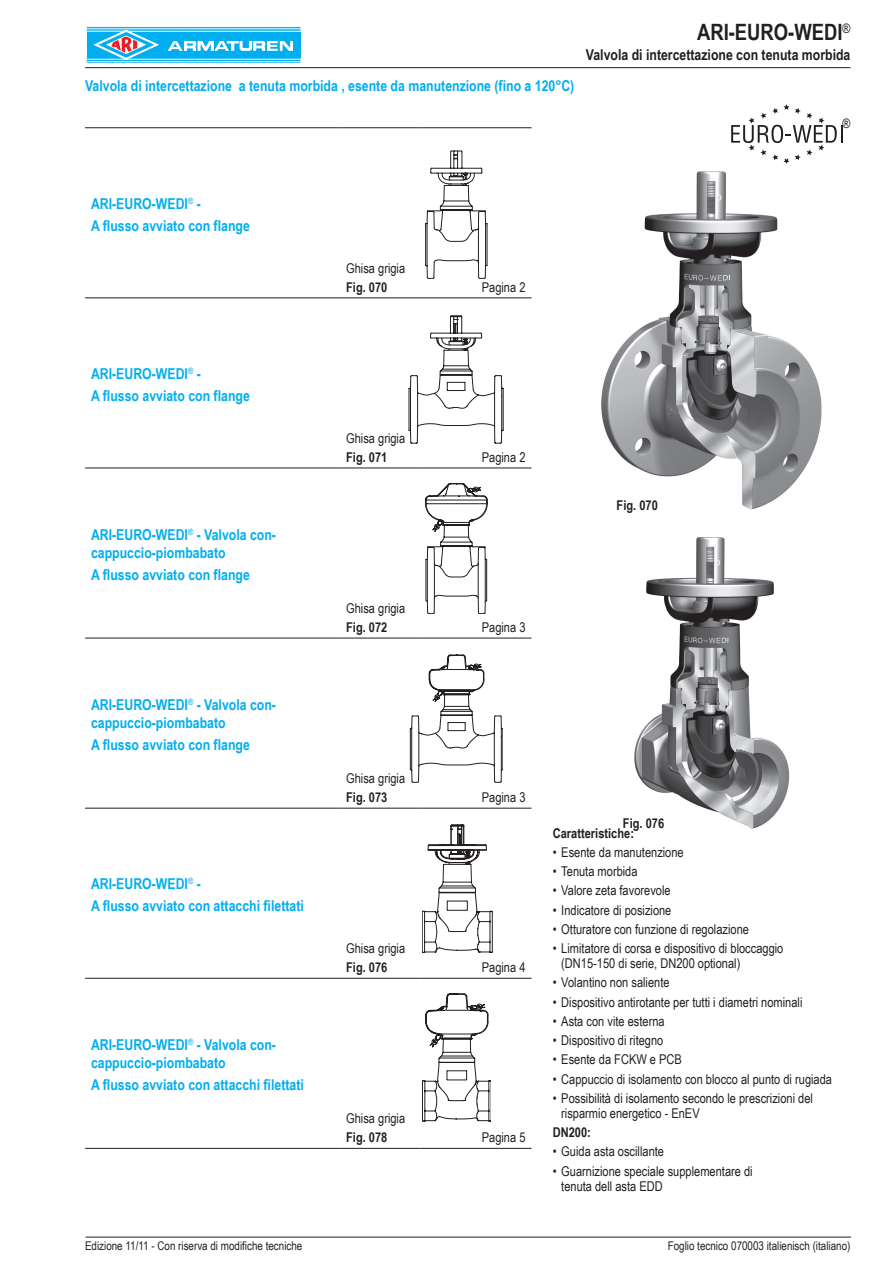
<style>
.page{position:relative;width:893px;height:1263px;background:#fff}
.page>*{position:absolute;margin:0;border:0;box-sizing:border-box;transform-origin:0 0}
.t1{font:700 22.5px "Arial Narrow";color:#231f20}
.t2{font:700 15px/22.2px "Arial Narrow";color:#00aeef}
.t3{font:700 15px "Arial Narrow";color:#231f20}
.t4{font:13.5px/15px "Arial Narrow";color:#231f20}
.t5{font:700 13.5px "Arial Narrow";color:#231f20}
.t6{font:13.05px "Arial Narrow";color:#231f20}
.t7{font:12px "Arial Narrow";color:#231f20}
</style>
<div class="page">
<svg style="left:426px;top:151px;width:62px;height:127px"></svg>
<img style="left:601px;top:171px;width:221px;height:339px">
<svg style="left:425px;top:483px;width:63px;height:131px"></svg>
<svg style="left:409px;top:316px;width:94px;height:127px"></svg>
<svg style="left:410px;top:655px;width:92px;height:127px"></svg>
<svg style="left:422px;top:825px;width:71px;height:127px"></svg>
<svg style="left:422px;top:994px;width:69px;height:127px"></svg>
<img style="left:634px;top:537px;width:156px;height:292px">
<hr style="left:85px;top:67px;width:765px;height:1px;background:#231f20">
<hr style="left:86px;top:1237px;width:765px;height:1px;background:#231f20">
<hr style="left:85px;top:127px;width:255px;height:1px;background:#231f20">
<hr style="left:340px;top:127px;width:80px;height:1px;background:#231f20">
<hr style="left:420px;top:127px;width:111px;height:1px;background:#231f20">
<hr style="left:85px;top:298px;width:255px;height:1px;background:#231f20">
<hr style="left:340px;top:298px;width:80px;height:1px;background:#231f20">
<hr style="left:420px;top:298px;width:111px;height:1px;background:#231f20">
<hr style="left:85px;top:468px;width:255px;height:1px;background:#231f20">
<hr style="left:340px;top:468px;width:80px;height:1px;background:#231f20">
<hr style="left:420px;top:468px;width:111px;height:1px;background:#231f20">
<hr style="left:85px;top:638px;width:255px;height:1px;background:#231f20">
<hr style="left:340px;top:638px;width:80px;height:1px;background:#231f20">
<hr style="left:420px;top:638px;width:111px;height:1px;background:#231f20">
<hr style="left:85px;top:808px;width:255px;height:1px;background:#231f20">
<hr style="left:340px;top:808px;width:80px;height:1px;background:#231f20">
<hr style="left:420px;top:808px;width:111px;height:1px;background:#231f20">
<hr style="left:85px;top:978px;width:255px;height:1px;background:#231f20">
<hr style="left:340px;top:978px;width:80px;height:1px;background:#231f20">
<hr style="left:420px;top:978px;width:111px;height:1px;background:#231f20">
<hr style="left:85px;top:1148px;width:255px;height:1px;background:#231f20">
<hr style="left:340px;top:1148px;width:80px;height:1px;background:#231f20">
<hr style="left:420px;top:1148px;width:111px;height:1px;background:#231f20">
<svg style="left:731px;top:104px;width:112px;height:60px"></svg>
<svg style="left:86px;top:26px;width:215px;height:37px"></svg>
<div style="left:87px;top:32px;width:213px;height:25px;background:#00aeef"></div>
<hr style="left:87px;top:27px;width:214px;height:1px;background:#00aeef">
<hr style="left:87px;top:29px;width:214px;height:1px;background:#00aeef">
<hr style="left:87px;top:31px;width:38px;height:1px;background:#00aeef">
<hr style="left:126px;top:30px;width:175px;height:1px;background:#00aeef">
<hr style="left:87px;top:62px;width:213px;height:1px;background:#00aeef">
<hr style="left:87px;top:60px;width:213px;height:1px;background:#00aeef">
<hr style="left:87px;top:59px;width:37px;height:1px;background:#00aeef">
<hr style="left:127px;top:59px;width:173px;height:1px;background:#00aeef">
<svg style="left:168px;top:41px;width:125px;height:10px"></svg>
<svg style="left:93px;top:30px;width:66px;height:30px"></svg>
<p class="t2" style="left:85px;top:73px;width:491px">Valvola di intercettazione a tenuta morbida , esente da manutenzione (fino a 120°C)</p>
<h1 class="t1" style="left:697px;top:15px;width:155px">ARI-EURO-WEDI<sup>®</sup></h1>
<p class="t3" style="left:586px;top:43px;width:266px">Valvola di intercettazione con tenuta morbida</p>
<p class="t6" style="left:843px;top:114px;width:9px">®</p>
<p class="t2" style="left:91px;top:192px;width:160px">ARI-EURO-WEDI<sup>®</sup> -<br>A flusso avviato con flange</p>
<p class="t4" style="left:346px;top:260px;width:61px">Ghisa grigia</p>
<p class="t5" style="left:346px;top:277px;width:43px">Fig. 070</p>
<p class="t4" style="left:482px;top:279px;width:45px">Pagina 2</p>
<p class="t2" style="left:91px;top:362px;width:160px">ARI-EURO-WEDI<sup>®</sup> -<br>A flusso avviato con flange</p>
<p class="t2" style="left:91px;top:525px;width:186px;line-height:18px">ARI-EURO-WEDI<sup>®</sup> - Valvola con&shy;cappuccio-piombabato</p>
<p class="t2" style="left:91px;top:563px;width:160px">A flusso avviato con flange</p>
<p class="t2" style="left:91px;top:695px;width:186px;line-height:18px">ARI-EURO-WEDI<sup>®</sup> - Valvola con&shy;cappuccio-piombabato</p>
<p class="t2" style="left:91px;top:733px;width:160px">A flusso avviato con flange</p>
<p class="t4" style="left:346px;top:430px;width:61px">Ghisa grigia</p>
<p class="t5" style="left:346px;top:447px;width:43px">Fig. 071</p>
<p class="t4" style="left:482px;top:449px;width:45px">Pagina 2</p>
<p class="t4" style="left:346px;top:600px;width:61px">Ghisa grigia</p>
<p class="t5" style="left:346px;top:617px;width:43px">Fig. 072</p>
<p class="t4" style="left:482px;top:619px;width:45px">Pagina 3</p>
<p class="t4" style="left:346px;top:770px;width:61px">Ghisa grigia</p>
<p class="t5" style="left:346px;top:787px;width:43px">Fig. 073</p>
<p class="t4" style="left:482px;top:789px;width:45px">Pagina 3</p>
<p class="t5" style="left:617px;top:495px;width:43px">Fig. 070</p>
<p class="t2" style="left:91px;top:872px;width:214px">ARI-EURO-WEDI<sup>®</sup> -<br>A flusso avviato con attacchi filettati</p>
<p class="t2" style="left:91px;top:1035px;width:186px;line-height:18px">ARI-EURO-WEDI<sup>®</sup> - Valvola con&shy;cappuccio-piombabato</p>
<p class="t2" style="left:91px;top:1073px;width:214px">A flusso avviato con attacchi filettati</p>
<p class="t7" style="left:85px;top:1237px;width:219px">Edizione 11/11 - Con riserva di modifiche tecniche</p>
<p class="t4" style="left:346px;top:940px;width:61px">Ghisa grigia</p>
<p class="t5" style="left:346px;top:957px;width:43px">Fig. 076</p>
<p class="t4" style="left:482px;top:959px;width:45px">Pagina 4</p>
<p class="t4" style="left:346px;top:1110px;width:61px">Ghisa grigia</p>
<p class="t5" style="left:346px;top:1127px;width:43px">Fig. 078</p>
<p class="t4" style="left:482px;top:1129px;width:45px">Pagina 5</p>
<p class="t5" style="left:623px;top:813px;width:43px">Fig. 076</p>
<p class="t5" style="left:553px;top:823px;width:83px">Caratteristiche:</p>
<p class="t4" style="left:553px;top:844px;width:132px">• Esente da manutenzione</p>
<p class="t4" style="left:553px;top:863px;width:86px">• Tenuta morbida</p>
<p class="t4" style="left:553px;top:883px;width:119px">• Valore zeta favorevole</p>
<p class="t4" style="left:553px;top:902px;width:120px">• Indicatore di posizione</p>
<p class="t4" style="left:553px;top:921px;width:198px">• Otturatore con funzione di regolazione</p>
<p class="t4" style="left:561px;top:940px;width:224px;text-indent:-9px">• Limitatore di corsa e dispositivo di bloccaggio (DN15-150 di serie, DN200 optional)</p>
<p class="t4" style="left:553px;top:975px;width:118px">• Volantino non saliente</p>
<p class="t4" style="left:553px;top:994px;width:251px">• Dispositivo antirotante per tutti i diametri nominali</p>
<p class="t4" style="left:553px;top:1013px;width:113px">• Asta con vite esterna</p>
<p class="t4" style="left:553px;top:1032px;width:112px">• Dispositivo di ritegno</p>
<p class="t4" style="left:553px;top:1052px;width:131px">• Esente da FCKW e PCB</p>
<p class="t4" style="left:553px;top:1071px;width:281px">• Cappuccio di isolamento con blocco al punto di rugiada</p>
<p class="t4" style="left:561px;top:1090px;width:253px;text-indent:-9px">• Possibilità di isolamento secondo le prescrizioni del risparmio energetico - EnEV</p>
<p class="t5" style="left:553px;top:1122px;width:40px">DN200:</p>
<p class="t4" style="left:553px;top:1144px;width:113px">• Guida asta oscillante</p>
<p class="t4" style="left:561px;top:1163px;width:193px;text-indent:-9px">• Guarnizione speciale supplementare di tenuta dell asta EDD</p>
<p class="t7" style="left:668px;top:1237px;width:184px">Foglio tecnico 070003 italienisch (italiano)</p>
</div>
